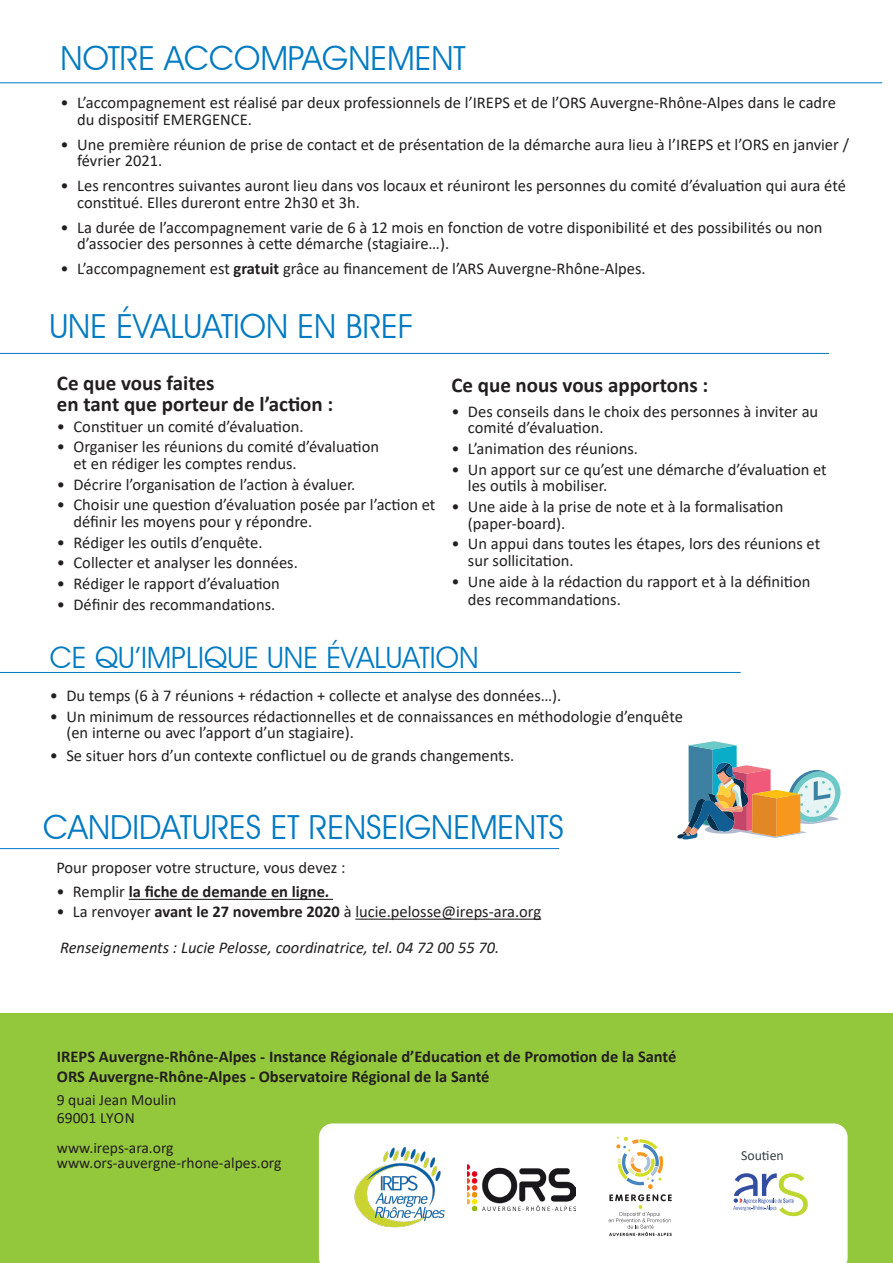
<style>
.page{position:relative;width:893px;height:1263px;background:#fff}
.page>*{position:absolute;margin:0;border:0;box-sizing:border-box;transform-origin:0 0}
.t1{font:33.15px "Avant Garde IT Cby BT";color:#007ac2}
.t2{font:29.4px "Avant Garde IT Cby BT";color:#007ac2}
.t3{font:700 21px/21px "Calibri";color:#231f20}
.t4{font:16.5px/16.5px "Calibri";color:#231f20}
.t5{font:700 16.5px/19.8px "Calibri";color:#231f20}
.t6{font:italic 16.5px "Calibri";color:#231f20}
.t7{font:15.6px "Calibri";color:#231f20}
.t8{font:13.8px "Calibri";color:#374147}
.s1{font-weight:700}
.s2{font-weight:400}
</style>
<div class="page">
<hr style="left:0;top:353px;width:829px;height:1px;background:#007ac2">
<hr style="left:0;top:83px;width:882px;height:1px;background:#007ac2">
<hr style="left:0;top:848px;width:559px;height:1px;background:#007ac2">
<hr style="left:0;top:672px;width:741px;height:1px;background:#007ac2">
<hr style="left:129px;top:899px;width:204px;height:1px;background:#231f20">
<hr style="left:355px;top:919px;width:186px;height:1px;background:#231f20">
<div style="left:0;top:1013px;width:893px;height:250px;background:#94c83c"></div>
<div style="left:319px;top:1123px;width:529px;height:140px;background:#fff"></div>
<svg style="left:733px;top:1173px;width:75px;height:43px;background:#d3dbd4"></svg>
<img style="left:353px;top:1141px;width:93px;height:93px">
<img style="left:468px;top:1165px;width:108px;height:45px">
<svg style="left:677px;top:741px;width:164px;height:98px"></svg>
<div style="left:597px;top:1127px;width:89px;height:121px;background:#fff;border-radius:6px"></div>
<svg style="left:609px;top:1137px;width:63px;height:99px"></svg>
<p class="t1" style="left:61px;top:38px;width:407px">NOTRE ACCOMPAGNEMENT</p>
<p class="t4" style="left:77px;top:94px;width:760px;text-indent:-17px">• L’accompagnement est réalisé par deux professionnels de l’IREPS et de l’ORS Auvergne-Rhône-Alpes dans le cadre du dispositif EMERGENCE.</p>
<p class="t4" style="left:77px;top:136px;width:773px;text-indent:-17px">• Une première réunion de prise de contact et de présentation de la démarche aura lieu à l’IREPS et l’ORS en janvier / février 2021.</p>
<p class="t4" style="left:77px;top:177px;width:770px;text-indent:-17px">• Les rencontres suivantes auront lieu dans vos locaux et réuniront les personnes du comité d’évaluation qui aura été constitué. Elles dureront entre 2h30 et 3h.</p>
<p class="t4" style="left:77px;top:219px;width:747px;text-indent:-17px">• La durée de l’accompagnement varie de 6 à 12 mois en fonction de votre disponibilité et des possibilités ou non d’associer des personnes à cette démarche (stagiaire…).</p>
<p class="t4" style="left:61px;top:260px;width:587px">• L’accompagnement est <span class="s1">gratuit</span> grâce au financement de l’ARS Auvergne-Rhône-Alpes.</p>
<p class="t1" style="left:49px;top:306px;width:366px">UNE ÉVALUATION EN BREF</p>
<p class="t3" style="left:57px;top:372px;width:278px">Ce que vous faites<br>en tant que porteur de l’action :</p>
<p class="t4" style="left:57px;top:417px;width:248px">• Constituer un comité d’évaluation.</p>
<p class="t4" style="left:74px;top:438px;width:307px;text-indent:-17px">• Organiser les réunions du comité d’évaluation et en rédiger les comptes rendus.</p>
<p class="t4" style="left:57px;top:475px;width:300px">• Décrire l’organisation de l’action à évaluer.</p>
<p class="t4" style="left:74px;top:496px;width:363px;text-indent:-17px">• Choisir une question d’évaluation posée par l’action et définir les moyens pour y répondre.</p>
<p class="t4" style="left:57px;top:533px;width:207px">• Rédiger les outils d’enquête.</p>
<p class="t4" style="left:57px;top:554px;width:242px">• Collecter et analyser les données.</p>
<p class="t4" style="left:57px;top:575px;width:224px">• Rédiger le rapport d’évaluation</p>
<p class="t4" style="left:57px;top:596px;width:220px">• Définir des recommandations.</p>
<p class="t3" style="left:451px;top:374px;width:258px">Ce que nous vous apportons :</p>
<p class="t4" style="left:468px;top:403px;width:352px;text-indent:-17px">• Des conseils dans le choix des personnes à inviter au comité d’évaluation.</p>
<p class="t4" style="left:451px;top:440px;width:188px">• L’animation des réunions.</p>
<p class="t4" style="left:468px;top:461px;width:360px;text-indent:-17px">• Un apport sur ce qu’est une démarche d’évaluation et les outils à mobiliser.</p>
<p class="t4" style="left:468px;top:498px;width:317px;text-indent:-17px">• Une aide à la prise de note et à la formalisation (paper-board).</p>
<p class="t4" style="left:468px;top:535px;width:354px;text-indent:-17px">• Un appui dans toutes les étapes, lors des réunions et sur sollicitation.</p>
<p class="t4" style="left:468px;top:572px;width:344px;line-height:18px;text-indent:-17px">• Une aide à la rédaction du rapport et à la définition des recommandations.</p>
<p class="t2" style="left:50px;top:640px;width:430px">CE QU’IMPLIQUE UNE ÉVALUATION</p>
<p class="t4" style="left:50px;top:687px;width:513px">• Du temps (6 à 7 réunions + rédaction + collecte et analyse des données…).</p>
<p class="t4" style="left:66px;top:708px;width:618px;text-indent:-17px">• Un minimum de ressources rédactionnelles et de connaissances en méthodologie d’enquête (en interne ou avec l’apport d’un stagiaire).</p>
<p class="t4" style="left:50px;top:746px;width:466px">• Se situer hors d’un contexte conflictuel ou de grands changements.</p>
<p class="t1" style="left:43px;top:807px;width:522px">CANDIDATURES ET RENSEIGNEMENTS</p>
<p class="t4" style="left:56px;top:859px;width:291px">Pour proposer votre structure, vous devez :</p>
<p class="t5" style="left:56px;top:882px;width:275px"><span class="s2">• Remplir</span> la fiche de demande en ligne.</p>
<p class="t4" style="left:56px;top:903px;width:486px">• La renvoyer <span class="s1">avant le 27 novembre 2020</span> à lucie.pelosse@ireps-ara.org</p>
<p class="t6" style="left:60px;top:936px;width:441px">Renseignements : Lucie Pelosse, coordinatrice, tel. 04 72 00 55 70.</p>
<p class="t5" style="left:57px;top:1046px;width:621px">IREPS Auvergne-Rhône-Alpes - Instance Régionale d’Education et de Promotion de la Santé<br>ORS Auvergne-Rhône-Alpes - Observatoire Régional de la Santé</p>
<p class="t7" style="left:57px;top:1088px;width:121px">9 quai Jean Moulin</p>
<p class="t7" style="left:57px;top:1107px;width:79px">69001 LYON</p>
<p class="t7" style="left:57px;top:1137px;width:118px">www.ireps-ara.org</p>
<p class="t7" style="left:57px;top:1152px;width:226px">www.ors-auvergne-rhone-alpes.org</p>
<p class="t8" style="left:741px;top:1146px;width:44px">Soutien</p>
</div>
